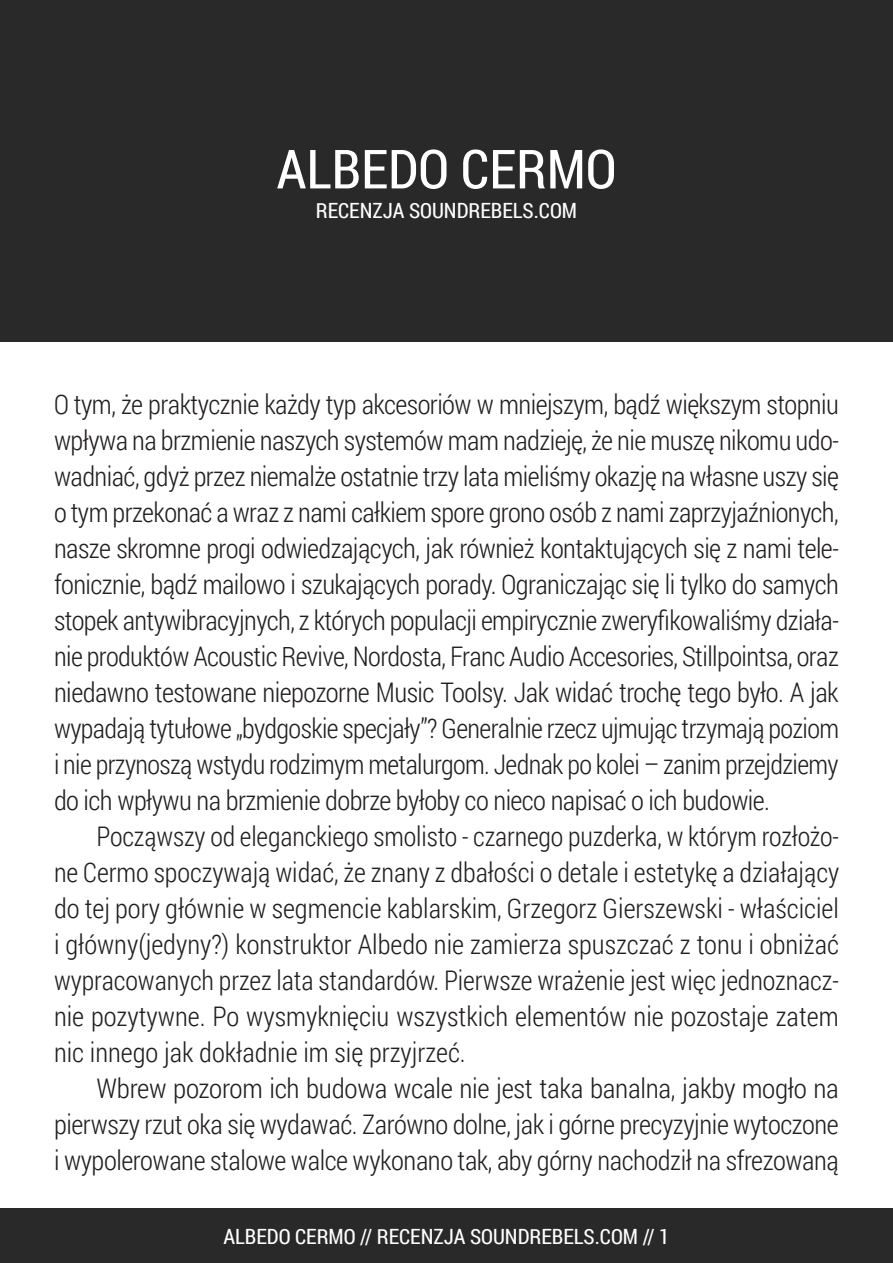
<style>
.page{position:relative;width:893px;height:1263px;background:#fff}
.page>*{position:absolute;margin:0;border:0;box-sizing:border-box;transform-origin:0 0}
.t1{font:54px "Roboto Condensed";color:#fff}
._002_Akapit_zwykły{font:300 27px/36px "Roboto Condensed";letter-spacing:-.015em;color:#231f20;text-align:justify}
.t2{font:21px "Roboto Condensed";color:#fff}
</style>
<div class="page">
<div style="left:0;top:0;width:893px;height:342px;background:#292929"></div>
<div style="left:0;top:1209px;width:893px;height:54px;background:#292929"></div>
<p class="t1" style="left:276px;top:132px;width:341px">ALBEDO CERMO</p>
<p class="t2" style="left:316px;top:196px;width:263px">RECENZJA SOUNDREBELS.COM</p>
<p class="_002_Akapit_zwykły" style="left:54px;top:386px;width:787px">O tym, że praktycznie każdy typ akcesoriów w mniejszym, bądź większym stopniu wpływa na brzmienie naszych systemów mam nadzieję, że nie muszę nikomu udo&shy;wadniać, gdyż przez niemalże ostatnie trzy lata mieliśmy okazję na własne uszy się o tym przekonać a wraz z nami całkiem spore grono osób z nami zaprzyjaźnionych, nasze skromne progi odwiedzających, jak również kontaktujących się z nami tele&shy;fonicznie, bądź mailowo i szukających porady. Ograniczając się li tylko do samych stopek antywibracyjnych, z których populacji empirycznie zweryfikowaliśmy działa&shy;nie produktów Acoustic Revive, Nordosta, Franc Audio Accesories, Stillpointsa, oraz niedawno testowane niepozorne Music Toolsy. Jak widać trochę tego było. A jak wypadają tytułowe „bydgoskie specjały”? Generalnie rzecz ujmując trzymają poziom i nie przynoszą wstydu rodzimym metalurgom. Jednak po kolei – zanim przejdziemy do ich wpływu na brzmienie dobrze byłoby co nieco napisać o ich budowie.</p>
<p class="_002_Akapit_zwykły" style="left:54px;top:818px;width:787px;text-indent:43px">Począwszy od eleganckiego smolisto - czarnego puzderka, w którym rozłożo&shy;ne Cermo spoczywają widać, że znany z dbałości o detale i estetykę a działający do tej pory głównie w segmencie kablarskim, Grzegorz Gierszewski - właściciel i główny(jedyny?) konstruktor Albedo nie zamierza spuszczać z tonu i obniżać wypracowanych przez lata standardów. Pierwsze wrażenie jest więc jednoznacz&shy;nie pozytywne. Po wysmyknięciu wszystkich elementów nie pozostaje zatem nic innego jak dokładnie im się przyjrzeć.</p>
<p class="_002_Akapit_zwykły" style="left:54px;top:1070px;width:786px;text-indent:43px">Wbrew pozorom ich budowa wcale nie jest taka banalna, jakby mogło na pierwszy rzut oka się wydawać. Zarówno dolne, jak i górne precyzyjnie wytoczone i wypolerowane stalowe walce wykonano tak, aby górny nachodził na sfrezowaną</p>
<p class="t2" style="left:224px;top:1221px;width:447px">ALBEDO CERMO // RECENZJA SOUNDREBELS.COM // 1</p>
</div>
